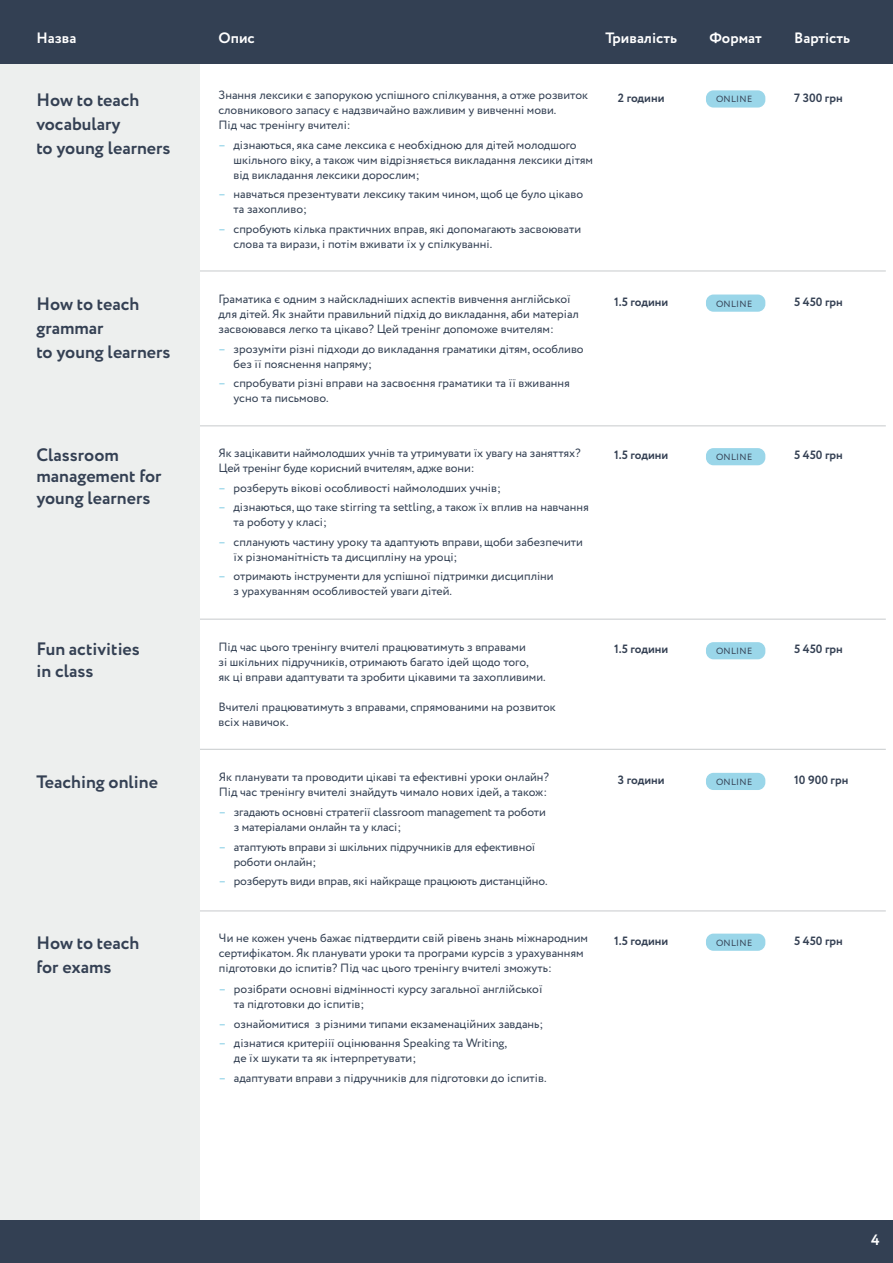
<style>
.page{position:relative;width:893px;height:1263px;background:#fff}
.page>*{position:absolute;margin:0;border:0;box-sizing:border-box;transform-origin:0 0}
.t1{font:700 18px/24px "Circe";color:#344053}
.t2{font:700 15px "Circe";color:#fff}
.t3{font:12px/15px "Circe";color:#334053}
.t4{font:700 12px "Circe";color:#344053}
.t5{font:700 12px/19.5px "Circe";color:#9ad6e9}
.t6{font:9px "Circe";letter-spacing:.03em;color:#344053}
</style>
<div class="page">
<hr style="left:0;top:910px;width:886px;height:1px;background:#c7cacc">
<hr style="left:0;top:271px;width:886px;height:1px;background:#c7cacc">
<hr style="left:0;top:425px;width:886px;height:1px;background:#c7cacc">
<hr style="left:0;top:619px;width:886px;height:1px;background:#c7cacc">
<hr style="left:0;top:749px;width:886px;height:1px;background:#c7cacc">
<div style="left:0;top:55px;width:200px;height:1208px;background:#edefee"></div>
<div style="left:0;top:0;width:893px;height:64px;background:#334053"></div>
<div style="left:706px;top:90px;width:59px;height:18px;background:#9ad6e9;border-radius:8px"></div>
<div style="left:706px;top:294px;width:59px;height:18px;background:#9ad6e9;border-radius:8px"></div>
<div style="left:706px;top:448px;width:59px;height:17px;background:#9ad6e9;border-radius:8px"></div>
<div style="left:706px;top:642px;width:59px;height:17px;background:#9ad6e9;border-radius:8px"></div>
<div style="left:706px;top:773px;width:59px;height:17px;background:#9ad6e9;border-radius:8px"></div>
<div style="left:706px;top:933px;width:59px;height:18px;background:#9ad6e9;border-radius:8px"></div>
<div style="left:0;top:1220px;width:893px;height:43px;background:#334053"></div>
<p class="t2" style="left:36px;top:28px;width:41px">Назва</p>
<p class="t2" style="left:218px;top:28px;width:38px">Опис</p>
<p class="t2" style="left:605px;top:28px;width:73px">Тривалість</p>
<p class="t2" style="left:709px;top:28px;width:54px">Формат</p>
<p class="t2" style="left:794px;top:28px;width:57px">Вартість</p>
<h1 class="t1" style="left:37px;top:88px;width:136px">How to teach vocabulary<br>to young learners</h1>
<h1 class="t1" style="left:36px;top:292px;width:136px">How to teach grammar<br>to young learners</h1>
<h1 class="t1" style="left:36px;top:445px;width:127px;line-height:21.6px">Classroom management for young learners</h1>
<h1 class="t1" style="left:36px;top:639px;width:105px;line-height:21.6px">Fun activities in class</h1>
<p class="t3" style="left:218px;top:88px;width:371px">Знання лексики є запорукою успішного спілкування, а отже розвиток словникового запасу є надзвичайно важливим у вивченні мови.<br>Під час тренінгу вчителі:</p>
<p class="t5" style="left:218px;top:135px;width:9px">–</p>
<p class="t5" style="left:218px;top:185px;width:9px">–</p>
<p class="t5" style="left:218px;top:219px;width:9px">–</p>
<p class="t3" style="left:233px;top:137px;width:361px">дізнаються, яка саме лексика є необхідною для дітей молодшого шкільного віку, а також чим відрізняється викладання лексики дітям від викладання лексики дорослим;</p>
<p class="t3" style="left:233px;top:187px;width:351px">навчаться презентувати лексику таким чином, щоб це було цікаво та захопливо;</p>
<p class="t3" style="left:233px;top:221px;width:349px">спробують кілька практичних вправ, які допомагають засвоювати слова та вирази, і потім вживати їх у спілкуванні.</p>
<p class="t3" style="left:218px;top:292px;width:362px">Граматика є одним з найскладніших аспектів вивчення англійської для дітей. Як знайти правильний підхід до викладання, аби матеріал засвоювався легко та цікаво? Цей тренінг допоможе вчителям:</p>
<p class="t5" style="left:218px;top:340px;width:9px">–</p>
<p class="t5" style="left:218px;top:374px;width:9px">–</p>
<p class="t3" style="left:233px;top:342px;width:352px">зрозуміти різні підходи до викладання граматики дітям, особливо без її пояснення напряму;</p>
<p class="t3" style="left:233px;top:376px;width:338px">спробувати різні вправи на засвоєння граматики та її вживання усно та письмово.</p>
<p class="t3" style="left:218px;top:445px;width:364px">Як зацікавити наймолодших учнів та утримувати їх увагу на заняттях?<br>Цей тренінг буде корисний вчителям, адже вони:</p>
<p class="t5" style="left:218px;top:478px;width:9px">– –</p>
<p class="t5" style="left:218px;top:532px;width:9px">–</p>
<p class="t5" style="left:218px;top:567px;width:9px">–</p>
<p class="t3" style="left:233px;top:478px;width:357px;line-height:19.5px">розберуть вікові особливості наймолодших учнів;<br>дізнаються, що таке stirring та settling, а також їх вплив на навчання</p>
<p class="t3" style="left:233px;top:513px;width:351px;line-height:19.5px">та роботу у класі;<br>спланують частину уроку та адаптують вправи, щоби забезпечити</p>
<p class="t3" style="left:233px;top:547px;width:322px;line-height:19.5px">їх різноманітність та дисципліну на уроці;<br>отримають інструменти для успішної підтримки дисципліни</p>
<p class="t3" style="left:233px;top:584px;width:220px">з урахуванням особливостей уваги дітей.</p>
<p class="t3" style="left:218px;top:639px;width:329px">Під час цього тренінгу вчителі працюватимуть з вправами<br>зі шкільних підручників, отримають багато ідей щодо того,<br>як ці вправи адаптувати та зробити цікавими та захопливими.</p>
<p class="t3" style="left:218px;top:699px;width:339px">Вчителі працюватимуть з вправами, спрямованими на розвиток всіх навичок.</p>
<p class="t4" style="left:618px;top:89px;width:48px">2 години</p>
<p class="t6" style="left:716px;top:93px;width:38px">ONLINE</p>
<p class="t4" style="left:794px;top:89px;width:50px">7 300 грн</p>
<p class="t4" style="left:614px;top:294px;width:56px">1.5 години</p>
<p class="t6" style="left:716px;top:297px;width:38px">ONLINE</p>
<p class="t4" style="left:794px;top:294px;width:50px">5 450 грн</p>
<p class="t4" style="left:614px;top:447px;width:56px">1.5 години</p>
<p class="t6" style="left:716px;top:451px;width:38px">ONLINE</p>
<p class="t4" style="left:794px;top:447px;width:50px">5 450 грн</p>
<p class="t4" style="left:614px;top:641px;width:56px">1.5 години</p>
<p class="t6" style="left:716px;top:645px;width:38px">ONLINE</p>
<p class="t4" style="left:794px;top:641px;width:50px">5 450 грн</p>
<p class="t3" style="left:219px;top:770px;width:332px">Як планувати та проводити цікаві та ефективні уроки онлайн?<br>Під час тренінгу вчителі знайдуть чимало нових ідей, а також:</p>
<h1 class="t1" style="left:36px;top:771px;width:123px">Teaching online</h1>
<p class="t4" style="left:618px;top:772px;width:48px">3 години</p>
<p class="t6" style="left:716px;top:776px;width:38px">ONLINE</p>
<p class="t4" style="left:794px;top:772px;width:56px">10 900 грн</p>
<p class="t3" style="left:234px;top:805px;width:314px">згадають основні стратегії classroom management та роботи з матеріалами онлайн та у класі;</p>
<p class="t3" style="left:234px;top:839px;width:303px">атаптують вправи зі шкільних підручників для ефективної роботи онлайн;</p>
<p class="t3" style="left:234px;top:874px;width:315px">розберуть види вправ, які найкраще працюють дистанційно.</p>
<p class="t5" style="left:219px;top:803px;width:9px">–</p>
<p class="t5" style="left:219px;top:837px;width:9px">–</p>
<p class="t5" style="left:219px;top:872px;width:9px">–</p>
<p class="t3" style="left:219px;top:931px;width:371px">Чи не кожен учень бажає підтвердити свій рівень знань міжнародним сертифікатом. Як планувати уроки та програми курсів з урахуванням підготовки до іспитів? Під час цього тренінгу вчителі зможуть:</p>
<p class="t3" style="left:234px;top:982px;width:310px">розібрати основні відмінності курсу загальної англійської та підготовки до іспитів;</p>
<p class="t3" style="left:234px;top:1014px;width:311px;line-height:19.5px">ознайомитися з різними типами екзаменаційних завдань; дізнатися критеріії оцінювання Speaking та Writing,</p>
<p class="t3" style="left:234px;top:1049px;width:314px;line-height:19.5px">де їх шукати та як інтерпретувати;<br>адаптувати вправи з підручників для підготовки до іспитів.</p>
<h1 class="t1" style="left:36px;top:931px;width:104px">How to teach for exams</h1>
<p class="t4" style="left:614px;top:933px;width:56px">1.5 години</p>
<p class="t6" style="left:716px;top:936px;width:38px">ONLINE</p>
<p class="t4" style="left:794px;top:933px;width:50px">5 450 грн</p>
<p class="t5" style="left:219px;top:980px;width:9px">–</p>
<p class="t5" style="left:219px;top:1014px;width:9px">– –</p>
<p class="t5" style="left:219px;top:1068px;width:9px">–</p>
<p class="t2" style="left:871px;top:1230px;width:10px">4</p>
</div>
